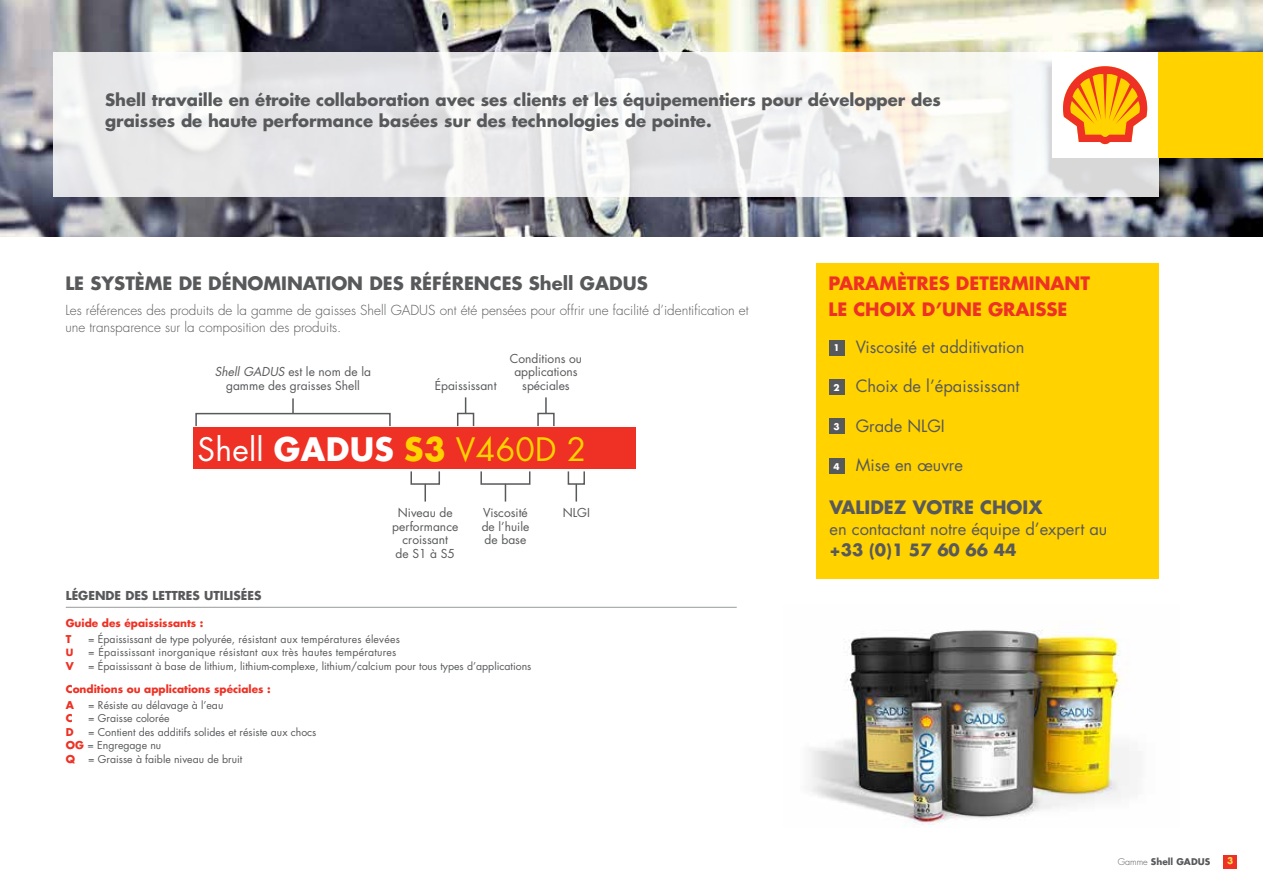
<style>
.page{position:relative;width:1263px;height:893px;background:#fff}
.page>*{position:absolute;margin:0;border:0;box-sizing:border-box;transform-origin:0 0}
.t1{font:31.5px "Futura";letter-spacing:.01em;color:#ffd200}
.t2{font:700 18px "Futura";color:#58595b}
.t3{font:700 18px "Futura";color:#ee3124}
.t4{font:700 16.5px/21px "Futura Std";color:#58595b}
.t5{font:16.5px "Futura";color:#58595b}
.t6{font:700 16.5px "Futura";color:#58595b}
.t7{font:300 13.5px/16.5px "Futura";color:#58595b}
.t8{font:12px/13.5px "Futura";color:#58595b;text-align:center}
.t9{font:700 12px "Futura";color:#58595b}
.t10{font:10.5px/13.5px "Futura";color:#58595b}
.t11{font:10.5px "Futura";letter-spacing:.02em;color:#58595b}
.t12{font:700 10.5px "Futura";color:#ee3124}
.t13{font:700 9.75px "Futura";color:#ee3124}
.t14{font:700 9px "Futura";color:#58595b}
.t15{font:700 9px "Futura";color:#fff}
.t16{font:700 9px "Futura Std";color:#ffda4f}
.s1{font-style:italic}
.s2{color:#fff}
.s3{font-weight:700;color:#fff}
.s4{font-weight:700}
.s5{font-weight:700;color:#ee3124}
.s6{font-weight:300}
</style>
<div class="page">
<img style="left:0;top:0;width:1263px;height:237px">
<svg style="left:53px;top:53px;width:1105px;height:144px;fill:#e9e9ea"></svg>
<div style="left:1158px;top:53px;width:105px;height:105px;background:#ffd200"></div>
<div style="left:1052px;top:53px;width:106px;height:105px;background:#fff"></div>
<svg style="left:1063px;top:66px;width:85px;height:79px"></svg>
<div style="left:1223px;top:855px;width:14px;height:13px;background:#ee3124"></div>
<div style="left:193px;top:428px;width:443px;height:41px;background:#ee3124"></div>
<svg style="left:545px;top:397px;width:2px;height:16px"></svg>
<div style="left:537px;top:413px;width:18px;height:14px;border:2px solid #58595b"></div>
<svg style="left:575px;top:485px;width:2px;height:17px"></svg>
<div style="left:568px;top:471px;width:17px;height:14px;border:2px solid #58595b"></div>
<svg style="left:505px;top:485px;width:1px;height:17px"></svg>
<div style="left:480px;top:471px;width:50px;height:14px;border:2px solid #58595b"></div>
<svg style="left:424px;top:485px;width:2px;height:17px"></svg>
<div style="left:410px;top:471px;width:30px;height:14px;border:2px solid #58595b"></div>
<div style="left:195px;top:413px;width:196px;height:14px;border:2px solid #58595b"></div>
<svg style="left:292px;top:398px;width:2px;height:16px"></svg>
<svg style="left:465px;top:397px;width:1px;height:16px"></svg>
<div style="left:457px;top:413px;width:17px;height:14px;border:2px solid #58595b"></div>
<hr style="left:66px;top:607px;width:671px;height:1px;background:#97999c">
<div style="left:816px;top:263px;width:342px;height:316px;background:#ffd200"></div>
<div style="left:829px;top:340px;width:15px;height:15px;background:#58595b"></div>
<div style="left:829px;top:379px;width:15px;height:16px;background:#58595b"></div>
<div style="left:829px;top:419px;width:15px;height:15px;background:#58595b"></div>
<div style="left:829px;top:458px;width:15px;height:16px;background:#58595b"></div>
<img style="left:809px;top:628px;width:321px;height:199px">
<h3 class="t4" style="left:105px;top:89px;width:837px">Shell travaille en étroite collaboration avec ses clients et les équipementiers pour développer des graisses de haute performance basées sur des technologies de pointe.</h3>
<h2 class="t2" style="left:65px;top:271px;width:584px">LE SYSTÈME DE DÉNOMINATION DES RÉFÉRENCES SHELL GADUS</h2>
<p class="t7" style="left:65px;top:302px;width:685px">Les références des produits de la gamme de gaisses Shell GADUS ont été pensées pour offrir une facilité d’identification et une transparence sur la composition des produits.</p>
<p class="t8" style="left:215px;top:365px;width:158px"><span class="s1">Shell GADUS</span> est le nom de la gamme des graisses Shell</p>
<p class="t8" style="left:435px;top:379px;width:63px">épaississant</p>
<p class="t8" style="left:510px;top:352px;width:74px">Conditions ou applications spéciales</p>
<h1 class="t1" style="left:197px;top:429px;width:390px"><span class="s2">Shell</span> <span class="s3">GADUS</span> <span class="s4">S3</span> V460D 2</h1>
<p class="t9" style="left:66px;top:587px;width:15px">LÉGENDE</p>
<p class="t9" style="left:125px;top:587px;width:138px">DES LETTRES UTILISÉES</p>
<p class="t12" style="left:66px;top:616px;width:139px">GUIDE DES ÉPAISSISSANTS :</p>
<p class="t8" style="left:392px;top:506px;width:67px">Niveau de performance croissant<br>de S1 à S5</p>
<p class="t8" style="left:483px;top:506px;width:46px">Viscosité</p>
<p class="t8" style="left:563px;top:506px;width:29px">NLGI</p>
<p class="t8" style="left:482px;top:520px;width:49px;text-align:left">de l’huile de base</p>
<p class="t12" style="left:66px;top:632px;width:7px">T</p>
<p class="t11" style="left:88px;top:633px;width:313px">= épaississant de type polyurée, résistant aux températures élevées</p>
<p class="t13" style="left:66px;top:646px;width:9px">U</p>
<p class="t11" style="left:88px;top:645px;width:310px">= épaississant inorganique résistant aux très hautes températures</p>
<p class="t12" style="left:66px;top:659px;width:9px">V</p>
<p class="t10" style="left:88px;top:659px;width:445px">= épaississant à base de lithium, lithium-complexe, lithium/calcium pour tous types d’applications</p>
<p class="t12" style="left:66px;top:698px;width:10px">A</p>
<p class="t10" style="left:88px;top:698px;width:137px">= Résiste au délavage à l’eau</p>
<p class="t12" style="left:66px;top:711px;width:8px">C</p>
<p class="t10" style="left:88px;top:711px;width:83px">= Graisse colorée</p>
<p class="t12" style="left:66px;top:725px;width:9px">D</p>
<p class="t12" style="left:66px;top:682px;width:206px">CONDITIONS OU APPLICATIONS SPÉCIALES :</p>
<p class="t10" style="left:66px;top:725px;width:252px;text-indent:22px">= Contient des additifs solides et résiste aux chocs<br><span class="s5">OG</span> = Engregage nu<br><span class="s5">Q</span></p>
<p class="t10" style="left:88px;top:752px;width:156px">= Graisse à faible niveau de bruit</p>
<h2 class="t3" style="left:828px;top:271px;width:27px">PARAM</h2>
<h2 class="t3" style="left:897px;top:271px;width:22px">ÈTRES</h2>
<h2 class="t3" style="left:956px;top:271px;width:14px">DETERMINANT</h2>
<h2 class="t3" style="left:828px;top:297px;width:128px">LE CHOIX D’UNE</h2>
<h2 class="t3" style="left:988px;top:297px;width:13px">GRAISSE</h2>
<p class="t15" style="left:833px;top:342px;width:8px">1</p>
<p class="t15" style="left:833px;top:381px;width:8px">2</p>
<p class="t15" style="left:833px;top:421px;width:8px">3</p>
<p class="t15" style="left:833px;top:460px;width:8px">4</p>
<h3 class="t5" style="left:856px;top:336px;width:170px">Viscosité et additivation</h3>
<h3 class="t5" style="left:856px;top:375px;width:165px">Choix de l’épaississant</h3>
<h3 class="t5" style="left:856px;top:415px;width:91px">Grade NLGI</h3>
<h3 class="t5" style="left:856px;top:454px;width:109px">Mise en œuvre</h3>
<h2 class="t2" style="left:829px;top:496px;width:24px">VALIDE</h2>
<h2 class="t2" style="left:894px;top:496px;width:33px">Z VOTRE</h2>
<h2 class="t2" style="left:980px;top:496px;width:64px">CHOIX</h2>
<h3 class="t5" style="left:829px;top:519px;width:279px">en contactant notre équipe d’expert au</h3>
<h3 class="t6" style="left:829px;top:539px;width:189px">+33 (0)1 57 60 66 44</h3>
<p class="t14" style="left:1118px;top:856px;width:94px"><span class="s6">Gamme</span> SHELL GADUS</p>
<p class="t16" style="left:1227px;top:855px;width:8px">3</p>
</div>
